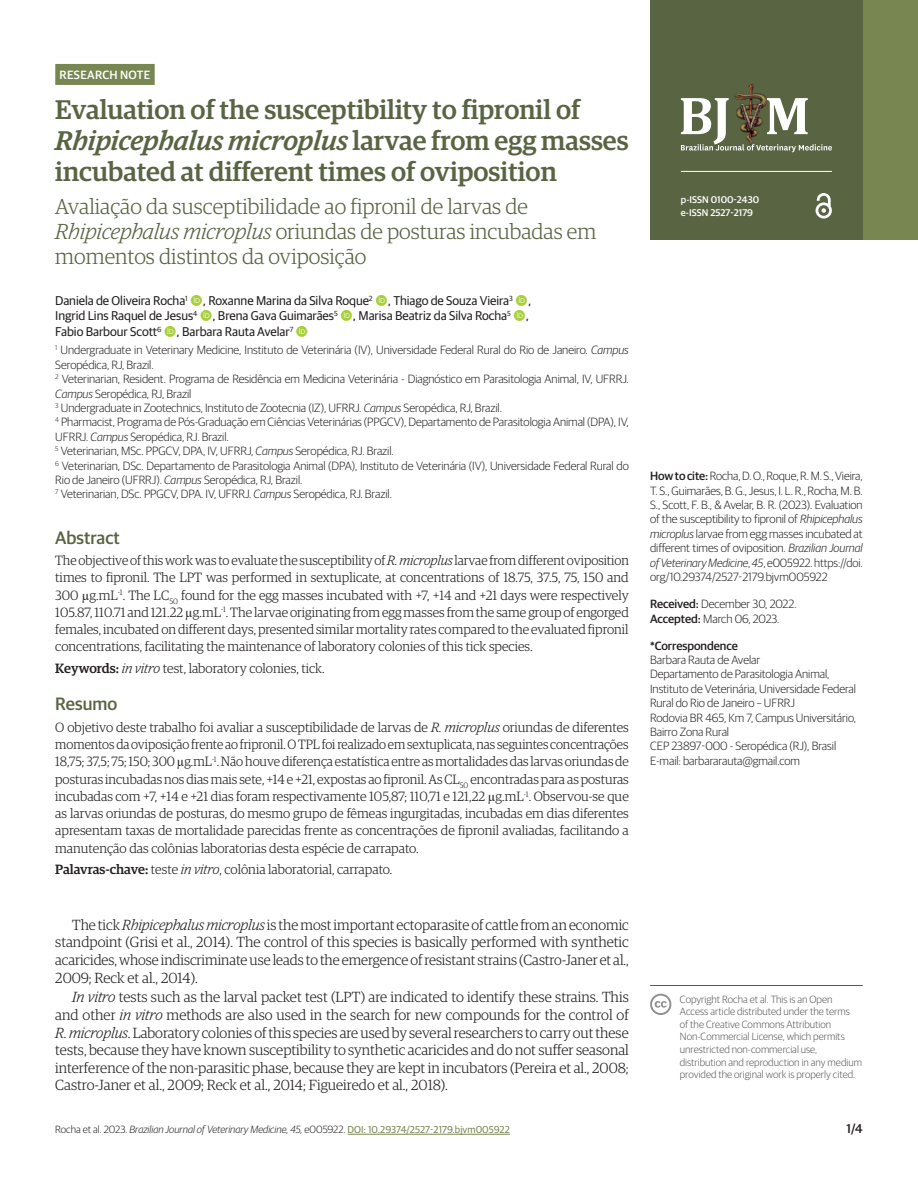
<style>
.page{position:relative;width:918px;height:1188px;background:#fff}
.page>*{position:absolute;margin:0;border:0;box-sizing:border-box;transform-origin:0 0}
.ArticleTitle{font:500 27px/31px "Guardian Egyptian";color:#596443}
.ArticleTitle-Trans1{font:300 21.75px/25px "Guardian Egyptian";color:#596443}
.AbstractTitle{font:500 18px "Guardian Sans";color:#596443}
.AbstractTitle-Trans1{font:500 18px "Guardian Sans";color:#596443}
.Paragraph{font:300 14.7px/17.7px "Guardian Egyptian";color:#231f20;text-align:justify}
.Abstract-Trans1{font:300 13.5px/17.2px "Guardian Egyptian";color:#231f20;text-align:justify}
.Abstract{font:300 13.5px/17.2px "Guardian Egyptian";color:#231f20;text-align:justify}
.Keywords-Trans1{font:300 13.5px "Guardian Egyptian";color:#231f20}
.Keywords{font:300 13.5px "Guardian Egyptian";color:#231f20}
.Authors{font:12.75px/15.3px "Guardian Sans";letter-spacing:-.005em;color:#231f20}
.t1{font:500 12.75px "Guardian Sans";color:#231f20}
.Affiliations{font:300 12px/14.4px "Guardian Sans";letter-spacing:-.005em;color:#231f20}
.HowToCite{font:300 12px/14.4px "Guardian Sans";letter-spacing:-.005em;color:#231f20;text-align:justify}
.Correspondence{font:300 12px/14.4px "Guardian Sans";letter-spacing:-.005em;color:#231f20}
.History{font:300 12px "Guardian Sans";letter-spacing:-.005em;color:#231f20}
.t2{font:500 12px "Guardian Sans";letter-spacing:.02em;color:#fff}
.LicenseParaAlt{font:300 10.5px/12.6px "Guardian Sans";color:#57585a}
.t3{font:italic 300 10.5px "Guardian Sans";color:#231f20}
.t4{font:500 9.75px/12.6px "Guardian Sans";color:#fff}
.s1{font-style:italic}
.s2{font-family:"Times New Roman";font-weight:400}
.s3{font-weight:500}
.s4{font-style:normal}
.s5{font-weight:400;font-style:normal;font-size:10.05px;color:#788751}
</style>
<div class="page">
<hr style="left:348px;top:1134px;width:162px;height:1px;background:#788751">
<div style="left:857px;top:0;width:61px;height:240px;background:#788751"></div>
<div style="left:650px;top:0;width:213px;height:240px;background:#596443"></div>
<svg style="left:816px;top:193px;width:16px;height:26px"></svg>
<hr style="left:681px;top:171px;width:151px;height:1px;background:#fff">
<img style="left:734px;top:84px;width:32px;height:14px">
<svg style="left:681px;top:98px;width:151px;height:54px"></svg>
<svg style="left:650px;top:994px;width:21px;height:21px"></svg>
<div style="left:55px;top:64px;width:100px;height:21px;background:#788751"></div>
<hr style="left:650px;top:985px;width:213px;height:1px;background:#57585a">
<p class="t2" style="left:60px;top:66px;width:92px">RESEARCH NOTE</p>
<p class="ArticleTitle" style="left:55px;top:92px;width:575px">Evaluation of the susceptibility to fipronil of<br><span class="s1">Rhipicephalus microplus</span> larvae from egg masses incubated at different times of oviposition</p>
<p class="ArticleTitle-Trans1" style="left:55px;top:193px;width:543px">Avaliação da susceptibilidade ao fipronil de larvas de<br><span class="s1">Rhipicephalus microplus</span> oriundas de posturas incubadas em momentos distintos da oviposição</p>
<p class="Authors" style="left:55px;top:292px;width:477px">Daniela de Oliveira Rocha<sup>1</sup> , Roxanne Marina da Silva Roque<sup>2</sup> , Thiago de Souza Vieira<sup>3</sup> ,<br>Ingrid Lins Raquel de Jesus<sup>4</sup> , Brena Gava Guimarães<sup>5</sup> , Marisa Beatriz da Silva Rocha<sup>5</sup> ,<br>Fabio Barbour Scott<sup>6</sup> , Barbara Rauta Avelar<sup>7</sup></p>
<p class="Affiliations" style="left:55px;top:342px;width:575px"><sup>1</sup> Undergraduate in Veterinary Medicine, Instituto de Veterinária (IV), Universidade Federal Rural do Rio de Janeiro. <span class="s1">Campus<br></span>Seropédica, RJ, Brazil.</p>
<p class="Affiliations" style="left:55px;top:371px;width:575px"><sup>2</sup> Veterinarian, Resident. Programa de Residência em Medicina Veterinária - Diagnóstico em Parasitologia Animal, IV, UFRRJ.<br><span class="s1">Campus</span> Seropédica, RJ, Brazil</p>
<p class="Affiliations" style="left:55px;top:400px;width:448px"><sup>3</sup> Undergraduate in Zootechnics, Instituto de Zootecnia (IZ), UFRRJ. <span class="s1">Campus</span> Seropédica, RJ, Brazil.</p>
<p class="Affiliations" style="left:55px;top:414px;width:575px"><sup>4</sup> Pharmacist, Programa de Pós-Graduação em Ciências Veterinárias (PPGCV), Departamento de Parasitologia Animal (DPA), IV,<br>UFRRJ. <span class="s1">Campus</span> Seropédica, RJ. Brazil.</p>
<p class="Affiliations" style="left:55px;top:443px;width:340px"><sup>5</sup> Veterinarian, MSc. PPGCV, DPA, IV, UFRRJ, <span class="s1">Campus</span> Seropédica, RJ. Brazil.</p>
<p class="Affiliations" style="left:55px;top:457px;width:575px"><sup>6</sup> Veterinarian, DSc. Departamento de Parasitologia Animal (DPA), Instituto de Veterinária (IV), Universidade Federal Rural do<br>Rio de Janeiro (UFRRJ). <span class="s1">Campus</span> Seropédica, RJ, Brazil.</p>
<p class="Affiliations" style="left:55px;top:486px;width:338px"><sup>7</sup> Veterinarian, DSc. PPGCV, DPA. IV, UFRRJ. <span class="s1">Campus</span> Seropédica, RJ. Brazil.</p>
<p class="AbstractTitle" style="left:55px;top:524px;width:66px">Abstract</p>
<p class="Abstract" style="left:55px;top:551px;width:575px">The objective of this work was to evaluate the susceptibility of <span class="s1">R. microplus</span> larvae from different oviposition times to fipronil. The LPT was performed in sextuplicate, at concentrations of 18.75, 37.5, 75, 150 and 300 <span class="s2">µ</span>g.mL<sup>-1</sup>. The LC<sub>50</sub> found for the egg masses incubated with +7, +14 and +21 days were respectively 105.87, 110.71 and 121.22 <span class="s2">µ</span>g.mL<sup>-1</sup>. The larvae originating from egg masses from the same group of engorged females, incubated on different days, presented similar mortality rates compared to the evaluated fipronil concentrations, facilitating the maintenance of laboratory colonies of this tick species.</p>
<p class="Keywords" style="left:55px;top:659px;width:271px"><span class="s3">Keywords:</span> <span class="s1">in vitro</span> test, laboratory colonies, tick.</p>
<p class="AbstractTitle-Trans1" style="left:55px;top:691px;width:63px">Resumo</p>
<p class="Abstract-Trans1" style="left:55px;top:718px;width:575px">O objetivo deste trabalho foi avaliar a susceptibilidade de larvas de <span class="s1">R. microplus</span> oriundas de diferentes momentos da oviposição frente ao fripronil. O TPL foi realizado em sextuplicata, nas seguintes concentrações 18,75; 37,5; 75; 150; 300 <span class="s2">µ</span>g.mL<sup>-1</sup>. Não houve diferença estatística entre as mortalidades das larvas oriundas de posturas incubadas nos dias mais sete, +14 e +21, expostas ao fipronil. As CL<sub>50</sub> encontradas para as posturas incubadas com +7, +14 e +21 dias foram respectivamente 105,87; 110,71 e 121,22 <span class="s2">µ</span>g.mL<sup>-1</sup>. Observou-se que as larvas oriundas de posturas, do mesmo grupo de fêmeas ingurgitadas, incubadas em dias diferentes apresentam taxas de mortalidade parecidas frente as concentrações de fipronil avaliadas, facilitando a manutenção das colônias laboratorias desta espécie de carrapato.</p>
<p class="Keywords-Trans1" style="left:55px;top:861px;width:339px"><span class="s3">Palavras-chave:</span> teste <span class="s1">in vitro</span>, colônia laboratorial, carrapato.</p>
<p class="Paragraph" style="left:55px;top:915px;width:575px;text-indent:17px">The tick <span class="s1">Rhipicephalus microplus</span> is the most important ectoparasite of cattle from an economic standpoint (Grisi et al., 2014). The control of this species is basically performed with synthetic acaricides, whose indiscriminate use leads to the emergence of resistant strains (Castro-Janer et al., 2009; Reck et al., 2014).</p>
<p class="Paragraph" style="left:55px;top:988px;width:575px;text-indent:17px"><span class="s1">In vitro</span> tests such as the larval packet test (LPT) are indicated to identify these strains. This and other <span class="s1">in vitro</span> methods are also used in the search for new compounds for the control of <span class="s1">R. microplus</span>. Laboratory colonies of this species are used by several researchers to carry out these tests, because they have known susceptibility to synthetic acaricides and do not suffer seasonal interference of the non-parasitic phase, because they are kept in incubators (Pereira et al., 2008; Castro-Janer et al., 2009; Reck et al., 2014; Figueiredo et al., 2018).</p>
<p class="t4" style="left:681px;top:193px;width:80px">p-ISSN 0100-2430 e-ISSN 2527-2179</p>
<p class="HowToCite" style="left:650px;top:468px;width:214px"><span class="s3">How to cite:</span> Rocha, D. O., Roque, R. M. S., Vieira, T. S., Guimarães, B. G., Jesus, I. L. R., Rocha, M. B.<br>S., Scott, F. B., &amp; Avelar, B. R. (2023). Evaluation of the susceptibility to fipronil of <span class="s1">Rhipicephalus microplus</span> larvae from egg masses incubated at different times of oviposition. <span class="s1">Brazilian Journal of Veterinary Medicine</span>, <span class="s1">45</span>, e005922. https://doi. org/10.29374/2527-2179.bjvm005922</p>
<p class="History" style="left:650px;top:596px;width:148px"><span class="s3">Received:</span> December 30, 2022.</p>
<p class="History" style="left:650px;top:610px;width:131px"><span class="s3">Accepted:</span> March 06, 2023.</p>
<p class="Correspondence" style="left:650px;top:638px;width:208px"><span class="s3">*Correspondence<br></span>Barbara Rauta de Avelar<br>Departamento de Parasitologia Animal,<br>Instituto de Veterinária, Universidade Federal<br>Rural do Rio de Janeiro – UFRRJ<br>Rodovia BR 465, Km 7, Campus Universitário,<br>Bairro Zona Rural<br>CEP 23897-000 - Seropédica (RJ), Brasil<br>E-mail: barbararauta@gmail.com</p>
<p class="LicenseParaAlt" style="left:680px;top:992px;width:184px">Copyright Rocha et al. This is an Open Access article distributed under the terms<br>of the Creative Commons Attribution Non-Commercial License, which permits unrestricted non-commercial use, distribution and reproduction in any medium provided the original work is properly cited.</p>
<p class="t3" style="left:55px;top:1122px;width:456px"><span class="s4">Rocha et al. 2023.</span> Brazilian Journal of Veterinary Medicine, 45, <span class="s4">e005922.</span> <span class="s5">DOI: 10.29374/2527-2179.bjvm005922</span></p>
<p class="t1" style="left:847px;top:1119px;width:18px">1/4</p>
</div>
